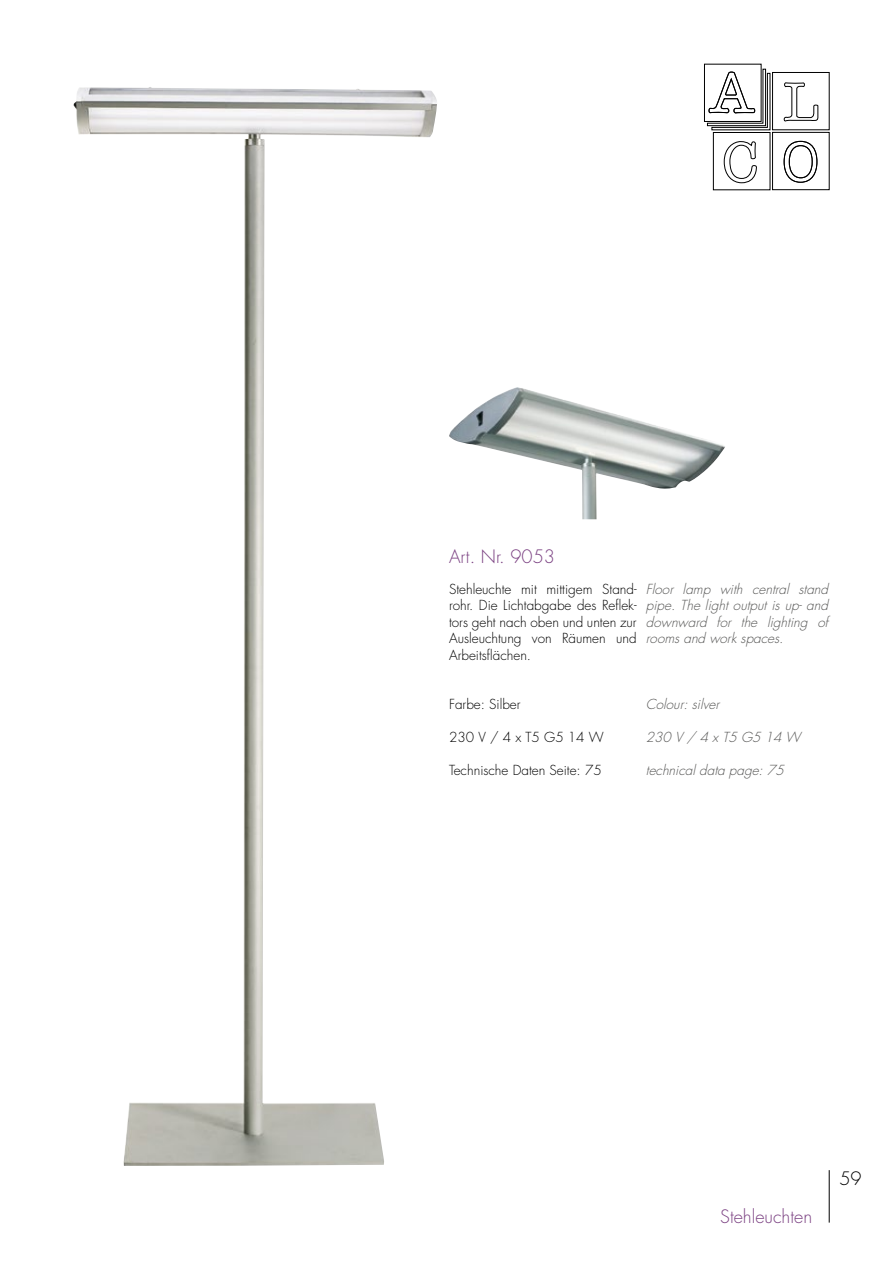
<style>
.page{position:relative;width:893px;height:1263px;background:#fff}
.page>*{position:absolute;margin:0;border:0;box-sizing:border-box;transform-origin:0 0}
.t1{font:300 18px "Futura Std";color:#7b4182}
.t2{font:300 18px "Futura Std";color:#000}
.t3{font:300 13.5px/16.5px "Futura Std";color:#000;text-align:justify}
.t4{font:italic 300 13.5px/16.5px "Futura Std";color:#575756;text-align:justify}
</style>
<div class="page">
<hr style="left:829px;top:1170px;width:1px;height:52px;background:#000">
<svg style="left:704px;top:64px;width:126px;height:126px"></svg>
<img style="left:73px;top:87px;width:364px;height:1079px">
<img style="left:449px;top:387px;width:276px;height:132px">
<h1 class="t1" style="left:449px;top:546px;width:108px">Art. Nr. 9053</h1>
<p class="t3" style="left:449px;top:581px;width:189px">Stehleuchte mit mittigem Stand&shy;rohr. Die Lichtabgabe des Reflek&shy;tors geht nach oben und unten zur Ausleuchtung von Räumen und Arbeitsflächen.</p>
<p class="t3" style="left:449px;top:696px;width:73px">Farbe: Silber</p>
<p class="t3" style="left:449px;top:729px;width:156px">230 V / 4 x T5 G5 14 W</p>
<p class="t3" style="left:449px;top:762px;width:154px">Technische Daten Seite: 75</p>
<p class="t4" style="left:646px;top:581px;width:187px">Floor lamp with central stand pipe. The light output is up- and downward for the lighting of roomsand workspaces.</p>
<p class="t4" style="left:646px;top:696px;width:78px">Colour:silver</p>
<p class="t4" style="left:646px;top:729px;width:160px">230 V / 4 xT5 G5 14 W</p>
<p class="t4" style="left:646px;top:762px;width:143px">technicaldata page:75</p>
<h1 class="t1" style="left:720px;top:1205px;width:93px">Stehleuchten</h1>
<h1 class="t2" style="left:839px;top:1167px;width:24px">59</h1>
</div>
